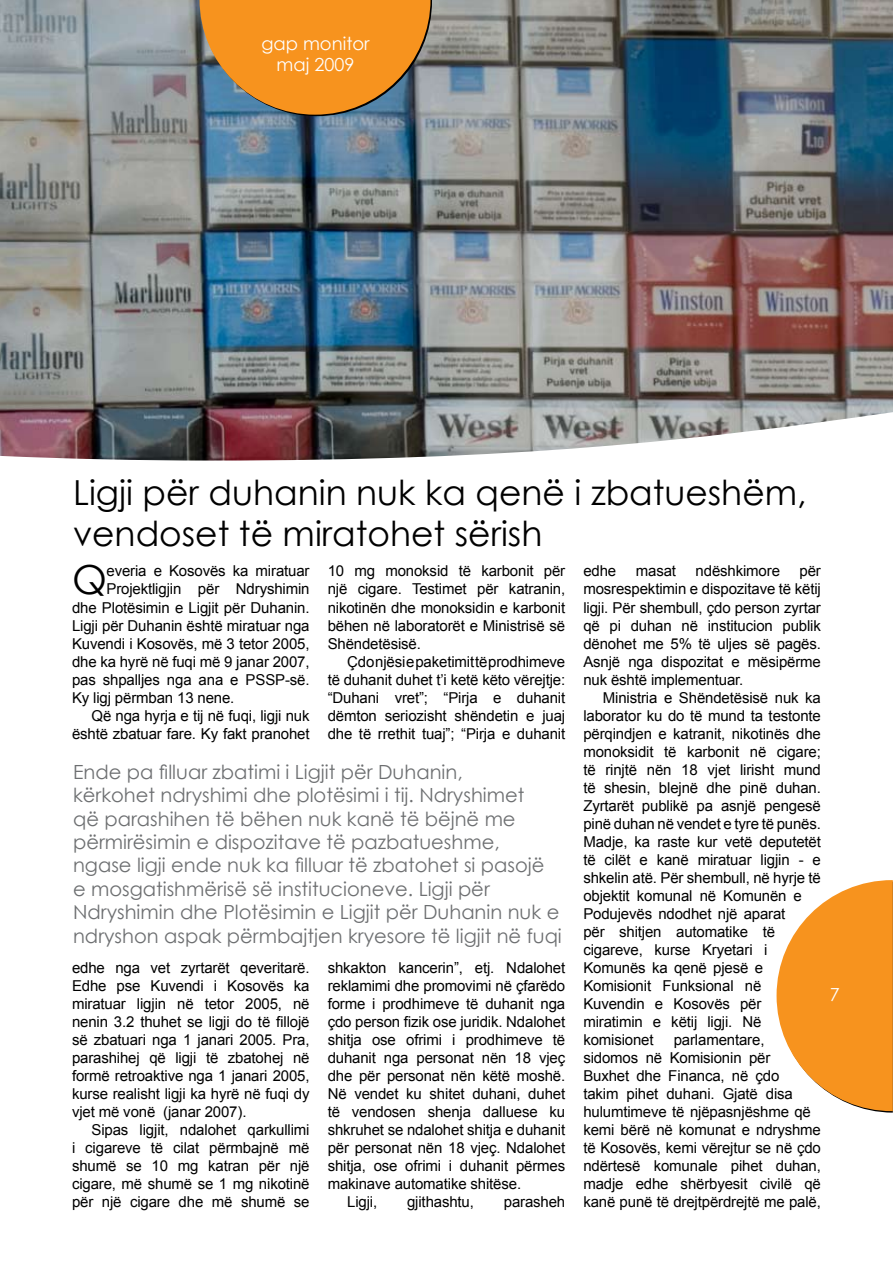
<style>
.page{position:relative;width:893px;height:1263px;background:#fff}
.page>*{position:absolute;margin:0;border:0;box-sizing:border-box;transform-origin:0 0}
.t1{font:40.05px "Century Gothic";color:#000}
.t2{font:34.5px/41.4px "Century Gothic";color:#000}
.t3{font:19.5px/23.4px "Century Gothic";color:#6d6f71}
.t4{font:18px/21.6px "Century Gothic";color:#fff;text-align:center}
.t5{font:15px/18px "Arial";letter-spacing:-.01em;color:#000;text-align:justify}
</style>
<div class="page">
<img style="left:0;top:0;width:893px;height:460px">
<svg style="left:776px;top:880px;width:117px;height:232px"></svg>
<svg style="left:200px;top:0;width:232px;height:116px;background:#d18b36"></svg>
<p class="t4" style="left:261px;top:32px;width:110px">gap monitor maj 2009</p>
<h2 class="t2" style="left:73px;top:471px;width:735px">Ligji për duhanin nuk ka qenë i zbatueshëm, vendoset të miratohet sërish</h2>
<h1 class="t1" style="left:72px;top:552px;width:36px">Q</h1>
<p class="t5" style="left:106px;top:562px;width:205px">everia e Kosovës ka miratuar</p>
<p class="t5" style="left:106px;top:580px;width:205px">Projektligjin për Ndryshimin</p>
<p class="t5" style="left:72px;top:598px;width:239px">dhe Plotësimin e Ligjit për Duhanin.</p>
<p class="t5" style="left:72px;top:616px;width:239px">Ligji për Duhanin është miratuar nga</p>
<p class="t5" style="left:72px;top:634px;width:239px">Kuvendi i Kosovës, më 3 tetor 2005,</p>
<p class="t5" style="left:72px;top:652px;width:239px">dhe ka hyrë në fuqi më 9 janar 2007,</p>
<p class="t5" style="left:72px;top:670px;width:239px">pas shpalljes nga ana e PSSP-së.</p>
<p class="t5" style="left:72px;top:688px;width:164px">Ky ligj përmban 13 nene.</p>
<p class="t5" style="left:91px;top:706px;width:220px">Që nga hyrja e tij në fuqi, ligji nuk</p>
<p class="t5" style="left:72px;top:724px;width:239px">është zbatuar fare. Ky fakt pranohet</p>
<p class="t5" style="left:328px;top:562px;width:239px">10 mg monoksid të karbonit për një cigare. Testimet për katranin, nikotinën dhe monoksidin e karbonit bëhen në laboratorët e Ministrisë së Shëndetësisë.</p>
<p class="t5" style="left:328px;top:652px;width:239px;text-indent:20px">Çdo njësi e paketimit të prodhimeve të duhanit duhet t’i ketë këto vërejtje: “Duhani vret”; “Pirja e duhanit dëmton seriozisht shëndetin e juaj dhe të rrethit tuaj”; “Pirja e duhanit</p>
<p class="t3" style="left:73px;top:760px;width:490px">Ende pa filluar zbatimi i Ligjit për Duhanin,<br>kërkohet ndryshimi dhe plotësimi i tij. Ndryshimet<br>që parashihen të bëhen nuk kanë të bëjnë me përmirësimin e dispozitave të pazbatueshme, ngase ligji ende nuk ka filluar të zbatohet si pasojë e mosgatishmërisë së institucioneve. Ligji për Ndryshimin dhe Plotësimin e Ligjit për Duhanin nuk e ndryshon aspak përmbajtjen kryesore të ligjit në fuqi</p>
<p class="t5" style="left:72px;top:958px;width:239px">edhe nga vet zyrtarët qeveritarë.<br>Edhe pse Kuvendi i Kosovës ka miratuar ligjin në tetor 2005, në nenin 3.2 thuhet se ligji do të fillojë së zbatuari nga 1 janari 2005. Pra, parashihej që ligji të zbatohej në formë retroaktive nga 1 janari 2005, kurse realisht ligji ka hyrë në fuqi dy vjet më vonë (janar 2007).</p>
<p class="t5" style="left:72px;top:1120px;width:239px;text-indent:20px">Sipas ligjit, ndalohet qarkullimi i cigareve të cilat përmbajnë më shumë se 10 mg katran për një cigare, më shumë se 1 mg nikotinë për një cigare dhe më shumë se</p>
<p class="t5" style="left:328px;top:958px;width:239px">shkakton kancerin”, etj. Ndalohet</p>
<p class="t5" style="left:328px;top:976px;width:239px">reklamimi dhe promovimi në çfarëdo</p>
<p class="t5" style="left:328px;top:994px;width:239px">forme i prodhimeve të duhanit nga</p>
<p class="t5" style="left:328px;top:1012px;width:239px">çdo person fizik ose juridik. Ndalohet</p>
<p class="t5" style="left:328px;top:1030px;width:239px">shitja ose ofrimi i prodhimeve të</p>
<p class="t5" style="left:328px;top:1048px;width:239px">duhanit nga personat nën 18 vjeç</p>
<p class="t5" style="left:328px;top:1066px;width:239px">dhe për personat nën këtë moshë.</p>
<p class="t5" style="left:328px;top:1084px;width:239px">Në vendet ku shitet duhani, duhet</p>
<p class="t5" style="left:328px;top:1102px;width:239px">të vendosen shenja dalluese ku</p>
<p class="t5" style="left:328px;top:1120px;width:239px">shkruhet se ndalohet shitja e duhanit</p>
<p class="t5" style="left:328px;top:1138px;width:239px">për personat nën 18 vjeç. Ndalohet</p>
<p class="t5" style="left:328px;top:1156px;width:239px">shitja, ose ofrimi i duhanit përmes</p>
<p class="t5" style="left:328px;top:1174px;width:195px">makinave automatike shitëse.</p>
<p class="t5" style="left:347px;top:1192px;width:32px">Ligji,</p>
<p class="t5" style="left:407px;top:1192px;width:68px">gjithashtu,</p>
<p class="t5" style="left:504px;top:1192px;width:63px">parasheh</p>
<p class="t5" style="left:583px;top:562px;width:239px;text-indent:216px">për mosrespektimin e dispozitave të këtij ligji. Për shembull, çdo person zyrtar që pi duhan në institucion publik dënohet me 5% të uljes së pagës.<br>Asnjë nga dispozitat e mësipërme nuk është implementuar.</p>
<p class="t5" style="left:583px;top:688px;width:239px;text-align:left;text-indent:20px">Ministria e Shëndetësisë nuk ka laborator ku do të mund ta testonte përqindjen e katranit, nikotinës dhe monoksidit të karbonit në cigare; të rinjtë nën 18 vjet lirisht mund të shesin, blejnë dhe pinë duhan.<br>Zyrtarët publikë pa asnjë pengesë pinë duhan në vendet e tyre të punës.<br>Madje, ka raste kur vetë deputetët të cilët e kanë miratuar ligjin - e shkelin atë. Për shembull, në hyrje të objektit komunal në Komunën e<br>Podujevës ndodhet një aparat<br>për shitjen automatike të cigareve, kurse Kryetari i<br>Komunës ka qenë pjesë e<br>Komisionit Funksional në<br>Kuvendin e Kosovës për miratimin e këtij ligji. Në komisionet</p>
<p class="t5" style="left:583px;top:562px;width:34px">edhe</p>
<p class="t5" style="left:636px;top:562px;width:42px">masat</p>
<p class="t5" style="left:696px;top:562px;width:86px">ndëshkimore</p>
<p class="t5" style="left:583px;top:1030px;width:239px;text-align:left;text-indent:90px">parlamentare, sidomos në Komisionin për<br>Buxhet dhe Financa, në çdo<br>takim pihet duhani. Gjatë disa hulumtimeve të njëpasnjëshme që kemi bërë në komunat e ndryshme të Kosovës, kemi vërejtur se në çdo ndërtesë komunale pihet duhan, madje edhe shërbyesit civilë që kanë punë të drejtpërdrejtë me palë,</p>
<p class="t4" style="left:830px;top:983px;width:11px">7</p>
</div>
